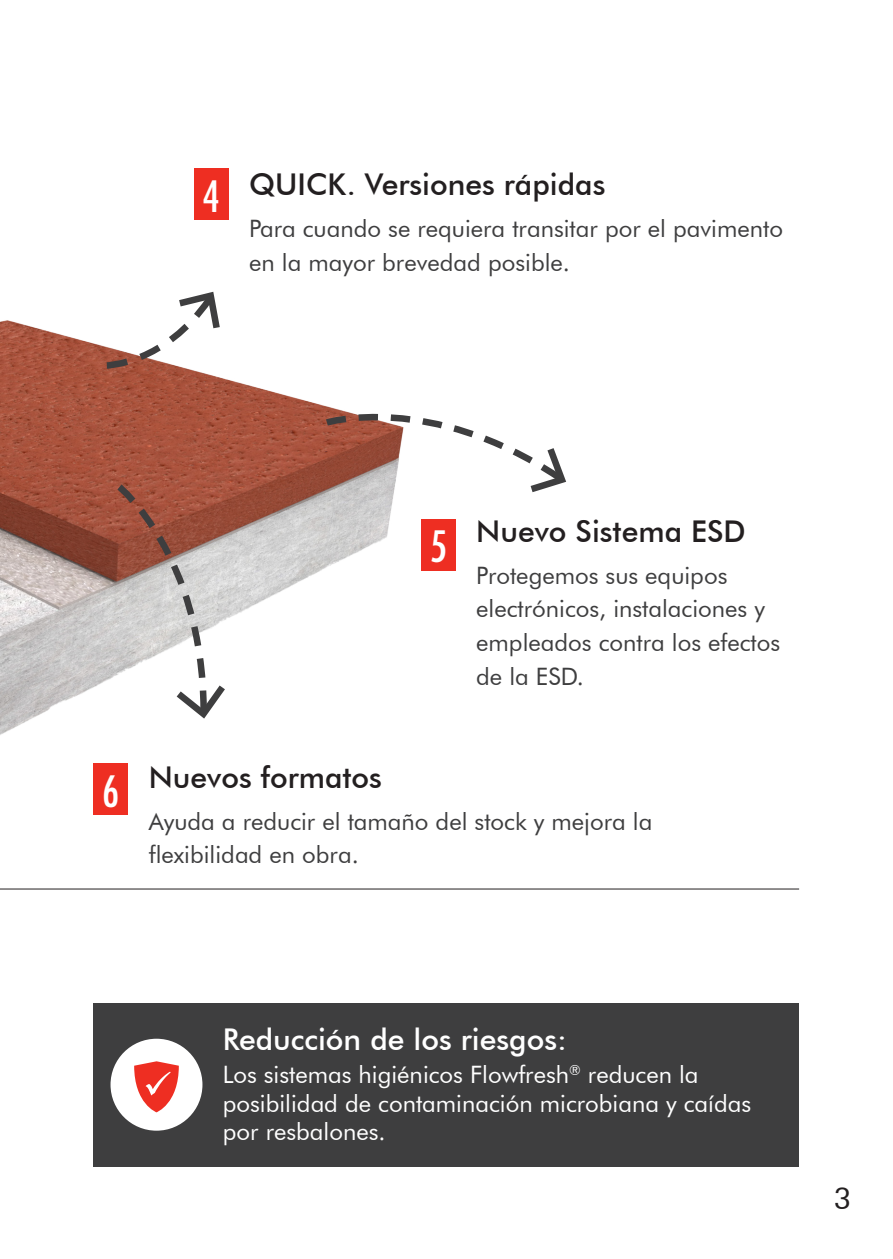
<style>
.page{position:relative;width:893px;height:1259px;background:#fff}
.page>*{position:absolute;margin:0;border:0;box-sizing:border-box;transform-origin:0 0}
.Block_Red{font:500 condensed 42px "Futura";color:#fff}
.t1{font:500 30px "Futura BT";color:#231f20}
.t2{font:500 30px "Futura BT";color:#fff}
.t3{font:30px "Futura BT";color:#231f20}
.t4{font:24px/33.6px "Futura BT";color:#3e3e3f}
.t5{font:24px/28.8px "Futura BT";color:#fff}
</style>
<div class="page">
<img style="left:0;top:320px;width:456px;height:464px">
<svg style="left:100px;top:291px;width:124px;height:81px"></svg>
<svg style="left:0;top:423px;width:5px;height:305px;background:#b89a92"></svg>
<svg style="left:113px;top:480px;width:118px;height:243px"></svg>
<svg style="left:320px;top:392px;width:246px;height:105px"></svg>
<div style="left:194px;top:168px;width:34px;height:52px;background:#ee2e22"></div>
<div style="left:94px;top:763px;width:34px;height:52px;background:#ee2e22"></div>
<div style="left:421px;top:518px;width:35px;height:52px;background:#ee2e22"></div>
<hr style="left:0;top:888px;width:799px;height:1px;background:#231f20">
<div style="left:94px;top:1003px;width:705px;height:163px;background:#3e3e3f"></div>
<div style="left:111px;top:1038px;width:91px;height:92px;background:#fff;border-radius:50%"></div>
<svg style="left:134px;top:1061px;width:45px;height:51px"></svg>
<p class="Block_Red" style="left:202px;top:169px;width:19px">4</p>
<p class="t1" style="left:249px;top:166px;width:358px">QUICK. Versiones rápidas</p>
<p class="t4" style="left:249px;top:211px;width:535px">Para cuando se requiera transitar por el pavimento en la mayor brevedad posible.</p>
<p class="Block_Red" style="left:430px;top:519px;width:19px">5</p>
<p class="t1" style="left:476px;top:513px;width:271px">Nuevo Sistema ESD</p>
<p class="t4" style="left:476px;top:558px;width:305px">Protegemos sus equipos electrónicos, instalaciones y empleados contra los efectos de la ESD.</p>
<p class="Block_Red" style="left:102px;top:764px;width:19px">6</p>
<p class="t1" style="left:149px;top:758px;width:235px">Nuevos formatos</p>
<p class="t4" style="left:149px;top:804px;width:505px">Ayuda a reducir el tamaño del stock y mejora la flexibilidad en obra.</p>
<p class="t2" style="left:223px;top:1021px;width:346px">Reducción de los riesgos:</p>
<p class="t5" style="left:223px;top:1059px;width:530px">Los sistemas higiénicos Flowfresh<sup>®</sup> reducen la posibilidad de contaminación microbiana y caídas por resbalones.</p>
<p class="t3" style="left:834px;top:1180px;width:19px">3</p>
</div>
